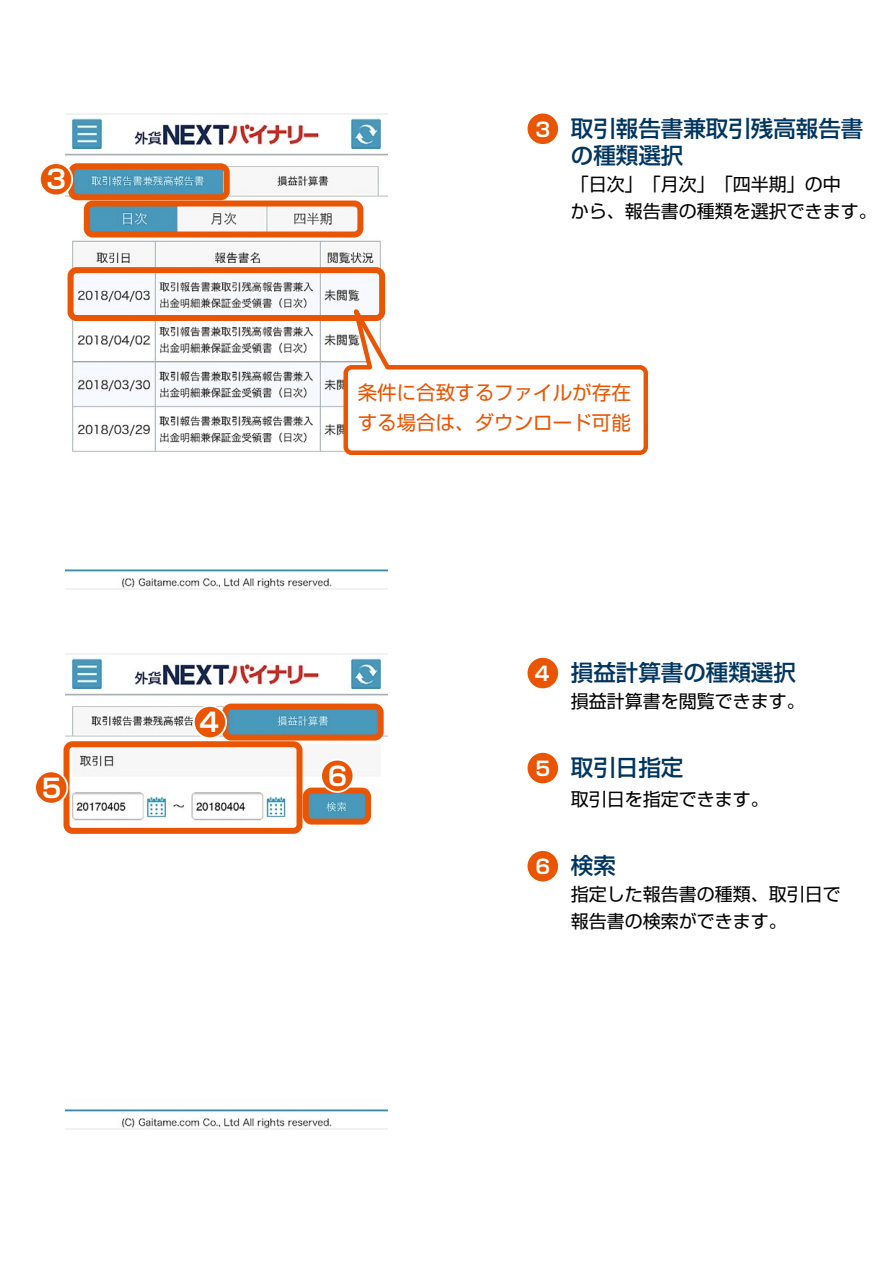
<style>
.page{position:relative;width:893px;height:1263px;background:#fff}
.page>*{position:absolute;margin:0;border:0;box-sizing:border-box;transform-origin:0 0}
.t1{font:700 25.8px "Shin Go Pro De";color:#fff}
.t2{font:500 22.5px/27px "Shin Go Pro";color:#003560}
.t3{font:19.5px/30px "Shin Go Pro";color:#ea5504}
.t4{font:700 19.5px "Shin Go Pro De";color:#fff}
.t5{font:18px/27px "Shin Go Pro";color:#000}
.s1{font-family:"Shin Go Pro De";font-weight:700;font-size:19.5px;color:#fff}
</style>
<div class="page">
<svg style="left:527px;top:113px;width:32px;height:31px"></svg>
<svg style="left:527px;top:657px;width:32px;height:32px"></svg>
<svg style="left:527px;top:752px;width:32px;height:32px"></svg>
<svg style="left:527px;top:850px;width:32px;height:32px"></svg>
<img style="left:66px;top:653px;width:322px;height:477px">
<img style="left:66px;top:113px;width:322px;height:477px">
<div style="left:68px;top:163px;width:162px;height:37px;border:6px solid #ea5504;border-radius:6px"></div>
<div style="left:84px;top:201px;width:279px;height:37px;border:6px solid #ea5504;border-radius:6px"></div>
<div style="left:222px;top:703px;width:162px;height:38px;border:6px solid #ea5504;border-radius:6px"></div>
<div style="left:64px;top:741px;width:239px;height:93px;border:6px solid #ea5504;border-radius:6px"></div>
<div style="left:303px;top:787px;width:68px;height:38px;border:6px solid #ea5504;border-radius:6px"></div>
<svg style="left:40px;top:162px;width:33px;height:34px"></svg>
<svg style="left:193px;top:705px;width:34px;height:34px"></svg>
<svg style="left:36px;top:770px;width:32px;height:34px"></svg>
<svg style="left:320px;top:759px;width:34px;height:34px"></svg>
<div style="left:68px;top:267px;width:317px;height:54px;border:6px solid #ea5504;border-radius:6px"></div>
<svg style="left:341px;top:280px;width:308px;height:177px"></svg>
<h1 class="t1" style="left:47px;top:158px;width:21px">3</h1>
<h1 class="t1" style="left:42px;top:767px;width:21px">5</h1>
<h1 class="t1" style="left:199px;top:701px;width:21px">4</h1>
<p class="t4" style="left:535px;top:113px;width:16px">3</p>
<p class="t2" style="left:571px;top:112px;width:294px">取引報告書兼取引残高報告書の種類選択</p>
<p class="t5" style="left:571px;top:169px;width:308px">「日次」「月次」「四半期」の中<br>から、報告書の種類を選択できます。</p>
<p class="t3" style="left:358px;top:375px;width:274px">条件に合致するファイルが存在する場合は、ダウンロード可能</p>
<h1 class="t1" style="left:328px;top:754px;width:21px">6</h1>
<p class="t2" style="left:535px;top:657px;width:263px"><span class="s1">4</span> 損益計算書の種類選択</p>
<p class="t5" style="left:571px;top:686px;width:235px">損益計算書を閲覧できます。</p>
<p class="t2" style="left:535px;top:752px;width:149px"><span class="s1">5</span> 取引日指定</p>
<p class="t5" style="left:571px;top:784px;width:200px">取引日を指定できます。</p>
<p class="t2" style="left:535px;top:850px;width:82px"><span class="s1">6</span> 検索</p>
<p class="t5" style="left:571px;top:879px;width:272px">指定した報告書の種類、取引日で報告書の検索ができます。</p>
</div>
